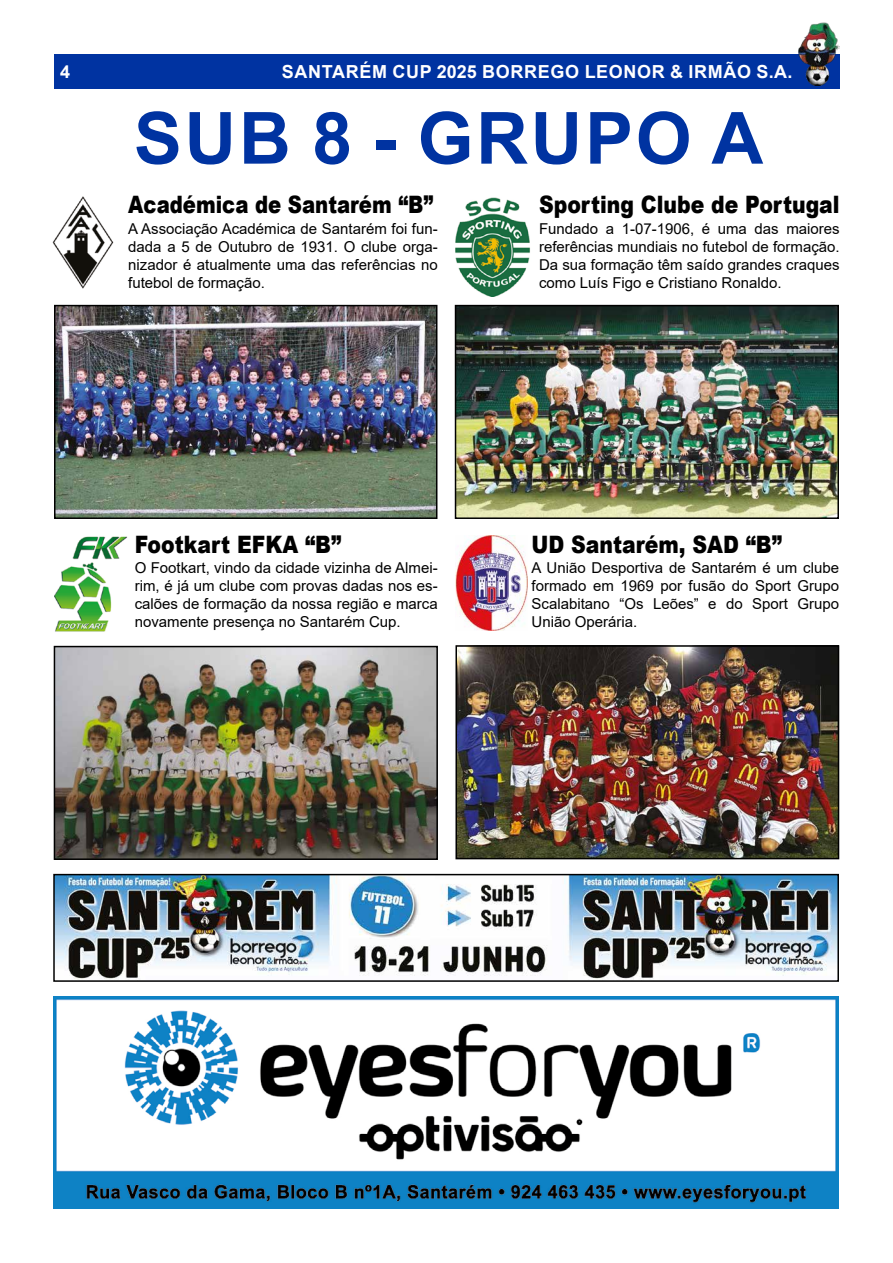
<style>
.page{position:relative;width:893px;height:1263px;background:#fff}
.page>*{position:absolute;margin:0;border:0;box-sizing:border-box;transform-origin:0 0}
.t1{font:700 72px "Arial";letter-spacing:.035em;color:#0033a1}
.t2{font:900 24px "Arial";color:#000;scale:.85 1}
.t3{font:900 24px "Arial";color:#000;scale:.82 1}
.t4{font:700 18px "Arial";letter-spacing:.035em;color:#fff}
.t5{font:15px/18px "Arial";color:#000;text-align:justify}
</style>
<div class="page">
<div style="left:54px;top:54px;width:785px;height:34px;background:#0033a1"></div>
<img style="left:798px;top:23px;width:41px;height:62px">
<img style="left:54px;top:536px;width:73px;height:96px">
<img style="left:54px;top:996px;width:785px;height:213px">
<img style="left:57px;top:649px;width:378px;height:208px">
<div style="left:54px;top:646px;width:384px;height:214px;border:2px solid #000"></div>
<img style="left:458px;top:648px;width:378px;height:208px">
<div style="left:455px;top:645px;width:384px;height:214px;border:2px solid #000"></div>
<img style="left:458px;top:308px;width:378px;height:208px">
<div style="left:455px;top:305px;width:384px;height:214px;border:2px solid #000"></div>
<img style="left:57px;top:308px;width:377px;height:208px">
<div style="left:54px;top:305px;width:383px;height:214px;border:2px solid #000"></div>
<img style="left:53px;top:196px;width:60px;height:92px">
<img style="left:455px;top:198px;width:75px;height:98px">
<img style="left:456px;top:536px;width:72px;height:95px">
<img style="left:56px;top:877px;width:780px;height:102px">
<div style="left:53px;top:874px;width:786px;height:108px;border:2px solid #000"></div>
<p class="t4" style="left:60px;top:59px;width:12px">4</p>
<p class="t4" style="left:282px;top:59px;width:512px">SANTARÉM CUP 2025 BORREGO LEONOR &amp; IRMÃO S.A.</p>
<h1 class="t1" style="left:134px;top:88px;width:631px">SUB 8 - GRUPO A</h1>
<h2 class="t3" style="left:128px;top:187px;width:374px">Académica de Santarém “B”</h2>
<p class="t5" style="left:128px;top:220px;width:311px">A Associação Académica de Santarém foi fun&shy;dada a 5 de Outubro de 1931. O clube orga&shy;nizador é atualmente uma das referências no futebol de formação.</p>
<h2 class="t2" style="left:539px;top:187px;width:355px">Sporting Clube de Portugal</h2>
<p class="t5" style="left:539px;top:220px;width:302px">Fundado a 1-07-1906, é uma das maiores referências mundiais no futebol de formação.<br>Da sua formação têm saído grandes craques como Luís Figo e Cristiano Ronaldo.</p>
<h2 class="t2" style="left:135px;top:527px;width:245px">Footkart EFKA “B”</h2>
<p class="t5" style="left:135px;top:559px;width:305px">O Footkart, vindo da cidade vizinha de Almei&shy;rim, é já um clube com provas dadas nos es&shy;calões de formação da nossa região e marca novamente presença no Santarém Cup.</p>
<h2 class="t2" style="left:532px;top:527px;width:296px">UD Santarém, SAD “B”</h2>
<p class="t5" style="left:532px;top:559px;width:309px">A União Desportiva de Santarém é um clube formado em 1969 por fusão do Sport Grupo Scalabitano “Os Leões” e do Sport Grupo União Operária.</p>
</div>
